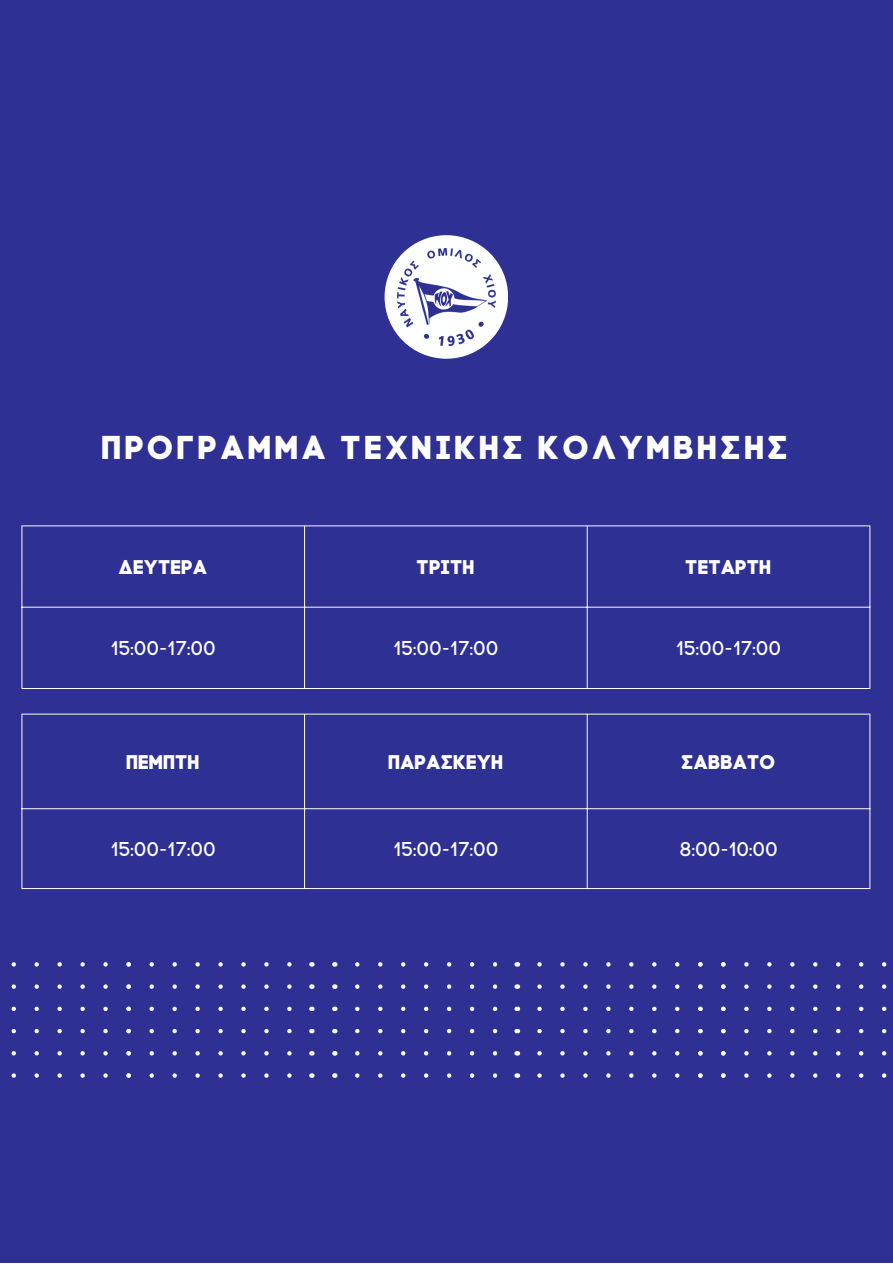
<style>
.page{position:relative;width:893px;height:1264px;background:#fff}
.page>*{position:absolute;margin:0;border:0;box-sizing:border-box;transform-origin:0 0}
.t1{font:33px "Code Pro Bold LC";letter-spacing:.095em;color:#fff}
.t2{font:19.8px "Code Pro Normal LC";color:#fff}
.t3{font:19.8px "Code Pro Bold LC";color:#fff}
</style>
<div class="page">
<div style="left:0;top:0;width:892px;height:1262px;background:#2f3093"></div>
<hr style="left:21px;top:526px;width:1px;height:162px;background:#fff">
<hr style="left:304px;top:526px;width:1px;height:162px;background:#fff">
<hr style="left:586px;top:526px;width:1px;height:162px;background:#fff">
<hr style="left:869px;top:526px;width:1px;height:162px;background:#fff">
<hr style="left:21px;top:525px;width:849px;height:1px;background:#fff">
<hr style="left:21px;top:606px;width:849px;height:1px;background:#fff">
<hr style="left:21px;top:688px;width:849px;height:1px;background:#fff">
<svg style="left:11px;top:962px;width:876px;height:115px"></svg>
<div style="left:384px;top:235px;width:124px;height:124px;background:#feffff;border-radius:50%"></div>
<img style="left:397px;top:249px;width:98px;height:96px">
<hr style="left:21px;top:714px;width:1px;height:174px;background:#fff">
<hr style="left:304px;top:714px;width:1px;height:174px;background:#fff">
<hr style="left:586px;top:714px;width:1px;height:174px;background:#fff">
<hr style="left:869px;top:714px;width:1px;height:174px;background:#fff">
<hr style="left:21px;top:713px;width:849px;height:1px;background:#fff">
<hr style="left:21px;top:808px;width:849px;height:1px;background:#fff">
<hr style="left:21px;top:888px;width:849px;height:1px;background:#fff">
<p class="t1" style="left:102px;top:428px;width:688px">ΠΡΟΓΡΑΜΜΑ ΤΕΧΝΙΚΗΣ ΚΟΛΥΜΒΗΣΗΣ</p>
<p class="t3" style="left:119px;top:555px;width:90px">ΔΕΥΤΕΡΑ</p>
<p class="t3" style="left:417px;top:555px;width:59px">ΤΡΙΤΗ</p>
<p class="t3" style="left:686px;top:555px;width:87px">ΤΕΤΑΡΤΗ</p>
<p class="t2" style="left:111px;top:636px;width:106px">15:00-17:00</p>
<p class="t2" style="left:394px;top:636px;width:106px">15:00-17:00</p>
<p class="t2" style="left:676px;top:636px;width:106px">15:00-17:00</p>
<p class="t3" style="left:127px;top:749px;width:75px">ΠΕΜΠΤΗ</p>
<p class="t3" style="left:389px;top:749px;width:116px">ΠΑΡΑΣΚΕΥΗ</p>
<p class="t3" style="left:681px;top:749px;width:96px">ΣΑΒΒΑΤΟ</p>
<p class="t2" style="left:111px;top:837px;width:106px">15:00-17:00</p>
<p class="t2" style="left:394px;top:837px;width:106px">15:00-17:00</p>
<p class="t2" style="left:680px;top:837px;width:99px">8:00-10:00</p>
</div>
